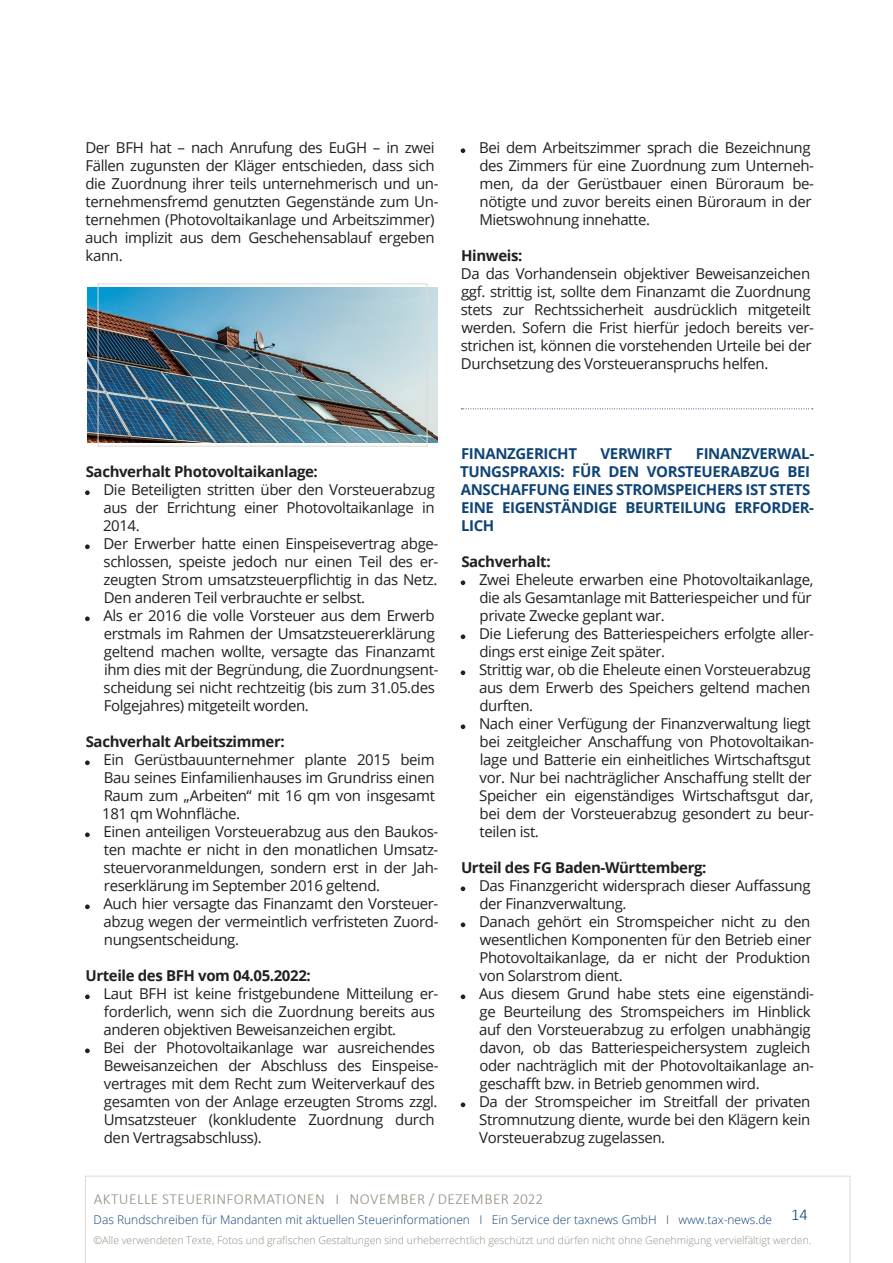
<style>
.page{position:relative;width:893px;height:1263px;background:#fff}
.page>*{position:absolute;margin:0;border:0;box-sizing:border-box;transform-origin:0 0}
.t1{font:300 16.5px "Calibri";color:#0f4476}
.t2{font:300 15.3px "Calibri";letter-spacing:.03em;color:#948e83}
.t3{font:15px/18px "Open Sans";letter-spacing:-.025em;color:#231f20}
.t4{font:700 15px/18px "Open Sans";letter-spacing:-.025em;color:#0f4476}
.t5{font:700 15px "Open Sans";letter-spacing:-.025em;color:#231f20}
.t6{font:300 12px "Open Sans";color:#0f4476}
.t7{font:300 10.5px "Open Sans";color:#948e83}
</style>
<div class="page">
<svg style="left:85px;top:1176px;width:765px;height:87px"></svg>
<svg style="left:85px;top:490px;width:5px;height:5px"></svg>
<svg style="left:85px;top:544px;width:5px;height:5px"></svg>
<svg style="left:85px;top:616px;width:5px;height:5px"></svg>
<svg style="left:85px;top:760px;width:5px;height:5px"></svg>
<svg style="left:85px;top:832px;width:5px;height:5px"></svg>
<svg style="left:85px;top:904px;width:5px;height:5px"></svg>
<svg style="left:85px;top:994px;width:5px;height:5px"></svg>
<svg style="left:85px;top:1048px;width:5px;height:5px"></svg>
<svg style="left:461px;top:148px;width:4px;height:5px"></svg>
<svg style="left:461px;top:580px;width:4px;height:5px"></svg>
<svg style="left:461px;top:634px;width:4px;height:5px"></svg>
<svg style="left:461px;top:670px;width:4px;height:5px"></svg>
<svg style="left:461px;top:724px;width:4px;height:5px"></svg>
<svg style="left:461px;top:886px;width:4px;height:5px"></svg>
<svg style="left:461px;top:922px;width:4px;height:5px"></svg>
<svg style="left:461px;top:994px;width:4px;height:5px"></svg>
<svg style="left:461px;top:1102px;width:4px;height:5px"></svg>
<img style="left:87px;top:288px;width:351px;height:155px">
<div style="left:98px;top:283px;width:329px;height:163px;border:1px solid #dfd9d1"></div>
<svg style="left:461px;top:408px;width:352px;height:1px"></svg>
<p class="t3" style="left:85px;top:138px;width:355px">Der BFH hat – nach Anrufung des EuGH – in zwei Fällen zugunsten der Kläger entschieden, dass sich die Zuordnung ihrer teils unternehmerisch und un&shy;ternehmensfremd genutzten Gegenstände zum Un&shy;ternehmen (Photovoltaikanlage und Arbeitszimmer) auch implizit aus dem Geschehensablauf ergeben kann.</p>
<p class="t3" style="left:479px;top:138px;width:337px">Bei dem Arbeitszimmer sprach die Bezeichnung des Zimmers für eine Zuordnung zum Unterneh&shy;men, da der Gerüstbauer einen Büroraum be&shy;nötigte und zuvor bereits einen Büroraum in der Mietswohnung innehatte.</p>
<p class="t5" style="left:461px;top:245px;width:63px">Hinweis:</p>
<p class="t3" style="left:461px;top:264px;width:355px">Da das Vorhandensein objektiver Beweisanzeichen ggf. strittig ist, sollte dem Finanzamt die Zuordnung stets zur Rechtssicherheit ausdrücklich mitgeteilt werden. Sofern die Frist hierfür jedoch bereits ver&shy;strichen ist, können die vorstehenden Urteile bei der Durchsetzung des Vorsteueranspruchs helfen.</p>
<p class="t5" style="left:86px;top:461px;width:234px">Sachverhalt Photovoltaikanlage:</p>
<p class="t3" style="left:103px;top:480px;width:337px">Die Beteiligten stritten über den Vorsteuerabzug aus der Errichtung einer Photovoltaikanlage in 2014.<br>Der Erwerber hatte einen Einspeisevertrag abge&shy;schlossen, speiste jedoch nur einen Teil des er&shy;zeugten Strom umsatzsteuerpflichtig in das Netz.<br>Den anderen Teil verbrauchte er selbst.<br>Als er 2016 die volle Vorsteuer aus dem Erwerb erstmals im Rahmen der Umsatzsteuererklärung geltend machen wollte, versagte das Finanzamt ihm dies mit der Begründung, die Zuordnungsent&shy;scheidung sei nicht rechtzeitig (bis zum 31.05.des Folgejahres) mitgeteilt worden.</p>
<p class="t5" style="left:86px;top:731px;width:200px">Sachverhalt Arbeitszimmer:</p>
<p class="t3" style="left:102px;top:750px;width:338px">Ein Gerüstbauunternehmer plante 2015 beim Bau seines Einfamilienhauses im Grundriss einen Raum zum „Arbeiten“ mit 16 qm von insgesamt 181 qm Wohnfläche.<br>Einen anteiligen Vorsteuerabzug aus den Baukos&shy;ten machte er nicht in den monatlichen Umsatz&shy;steuervoranmeldungen, sondern erst in der Jah&shy;reserklärung im September 2016 geltend.<br>Auch hier versagte das Finanzamt den Vorsteuer&shy;abzug wegen der vermeintlich verfristeten Zuord&shy;nungsentscheidung.</p>
<p class="t5" style="left:85px;top:965px;width:227px">Urteile des BFH vom 04.05.2022:</p>
<p class="t3" style="left:103px;top:984px;width:337px">Laut BFH ist keine fristgebundene Mitteilung er&shy;forderlich, wenn sich die Zuordnung bereits aus anderen objektiven Beweisanzeichen ergibt.<br>Bei der Photovoltaikanlage war ausreichendes Beweisanzeichen der Abschluss des Einspeise&shy;vertrages mit dem Recht zum Weiterverkauf des gesamten von der Anlage erzeugten Stroms zzgl.<br>Umsatzsteuer (konkludente Zuordnung durch den Vertragsabschluss).</p>
<p class="t4" style="left:461px;top:444px;width:117px">FINANZGERICHT</p>
<p class="t4" style="left:601px;top:444px;width:73px">VERWIRFT</p>
<p class="t4" style="left:460px;top:444px;width:355px;text-indent:236px">FINANZVERWAL-<br>TUNGSPRAXIS: FÜR DEN VORSTEUERABZUG BEI<br>ANSCHAFFUNG EINES STROMSPEICHERS IST STETS<br>EINE EIGENSTÄNDIGE BEURTEILUNG ERFORDER-<br>LICH</p>
<p class="t5" style="left:461px;top:551px;width:91px">Sachverhalt:</p>
<p class="t3" style="left:479px;top:570px;width:337px">Zwei Eheleute erwarben eine Photovoltaikanlage, die als Gesamtanlage mit Batteriespeicher und für private Zwecke geplant war.<br>Die Lieferung des Batteriespeichers erfolgte aller&shy;dings erst einige Zeit später.<br>Strittig war, ob die Eheleute einen Vorsteuerabzug aus dem Erwerb des Speichers geltend machen durften.<br>Nach einer Verfügung der Finanzverwaltung liegt bei zeitgleicher Anschaffung von Photovoltaikan&shy;lage und Batterie ein einheitliches Wirtschaftsgut vor. Nur bei nachträglicher Anschaffung stellt der Speicher ein eigenständiges Wirtschaftsgut dar, bei dem der Vorsteuerabzug gesondert zu beur&shy;teilen ist.</p>
<p class="t5" style="left:461px;top:857px;width:247px">Urteil des FG Baden-Württemberg:</p>
<p class="t3" style="left:479px;top:876px;width:337px">Das Finanzgericht widersprach dieser Auffassung der Finanzverwaltung.<br>Danach gehört ein Stromspeicher nicht zu den wesentlichen Komponenten für den Betrieb einer Photovoltaikanlage, da er nicht der Produktion von Solarstrom dient.<br>Aus diesem Grund habe stets eine eigenständi&shy;ge Beurteilung des Stromspeichers im Hinblick auf den Vorsteuerabzug zu erfolgen unabhängig davon, ob das Batteriespeichersystem zugleich oder nachträglich mit der Photovoltaikanlage an&shy;geschafft bzw. in Betrieb genommen wird.<br>Da der Stromspeicher im Streitfall der privaten Stromnutzung diente, wurde bei den Klägern kein Vorsteuerabzug zugelassen.</p>
<p class="t2" style="left:94px;top:1189px;width:451px">AKTUELLE STEUERINFORMATIONEN I NOVEMBER / DEZEMBER 2022</p>
<p class="t6" style="left:94px;top:1212px;width:680px">Das Rundschreiben für Mandanten mit aktuellen Steuerinformationen I Ein Service der taxnews GmbH I www.tax-news.de</p>
<p class="t7" style="left:94px;top:1233px;width:719px">©Alle verwendeten Texte, Fotos und grafischen Gestaltungen sind urheberrechtlich geschützt und dürfen nicht ohne Genehmigung vervielfältigt werden.</p>
<p class="t1" style="left:791px;top:1204px;width:18px">14</p>
</div>
